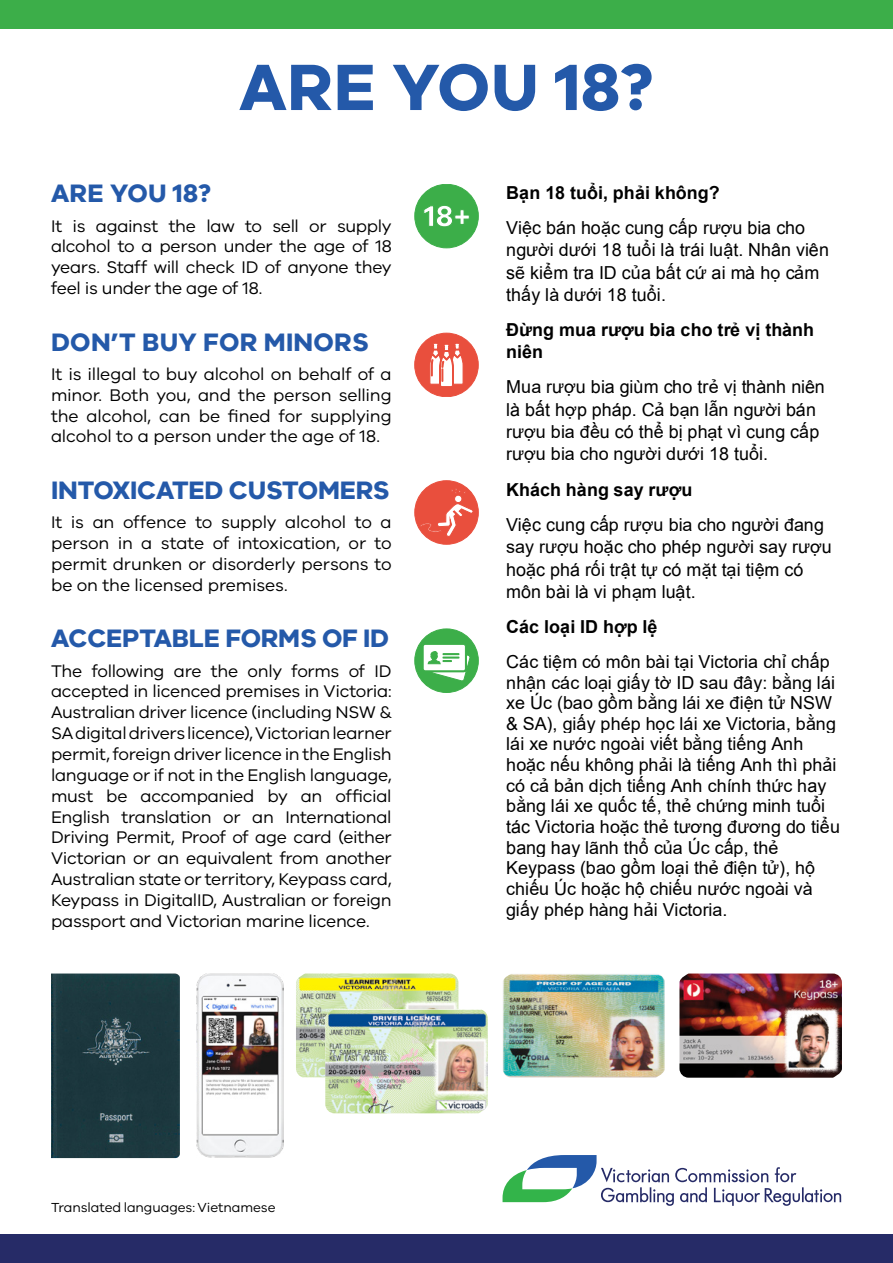
<style>
.page{position:relative;width:893px;height:1263px;background:#fff}
.page>*{position:absolute;margin:0;border:0;box-sizing:border-box;transform-origin:0 0}
.t1{font:700 67.5px "VIC";letter-spacing:.01em;color:#2459a9}
.t2{font:700 26.1px "VIC";letter-spacing:-.01em;color:#2459a9}
.t3{font:700 26.1px "VIC";letter-spacing:.01em;color:#2459a9}
.t4{font:17.85px/20.5px "Arial";letter-spacing:.005em;color:#000}
.t5{font:700 17.85px/22.4px "Arial";color:#000}
.t6{font:17.4px/20.9px "VIC";letter-spacing:-.015em;color:#000;text-align:justify}
.Body{font:13.5px "VIC";letter-spacing:-.005em;color:#000}
.s1{font-weight:700}
</style>
<div class="page">
<svg style="left:503px;top:1155px;width:338px;height:51px"></svg>
<div style="left:0;top:0;width:893px;height:29px;background:#3cae49"></div>
<div style="left:0;top:1234px;width:893px;height:29px;background:#262b67"></div>
<svg style="left:415px;top:184px;width:63px;height:64px"></svg>
<svg style="left:415px;top:333px;width:63px;height:64px"></svg>
<svg style="left:415px;top:480px;width:63px;height:64px"></svg>
<svg style="left:415px;top:629px;width:63px;height:64px"></svg>
<img style="left:503px;top:974px;width:162px;height:104px">
<img style="left:296px;top:973px;width:162px;height:104px">
<img style="left:679px;top:973px;width:163px;height:105px">
<img style="left:51px;top:973px;width:129px;height:185px">
<img style="left:196px;top:973px;width:88px;height:185px">
<img style="left:325px;top:1010px;width:163px;height:103px">
<h1 class="t1" style="left:239px;top:45px;width:416px">ARE YOU 18?</h1>
<h2 class="t2" style="left:51px;top:177px;width:162px">ARE YOU 18?</h2>
<p class="t6" style="left:51px;top:215px;width:342px">It is against the law to sell or supply alcohol to a person under the age of 18 years. Staff will check ID of anyone they feel is under the age of 18.</p>
<h2 class="t3" style="left:51px;top:326px;width:319px">DON’T BUY FOR MINORS</h2>
<p class="t6" style="left:51px;top:363px;width:342px">It is illegal to buy alcohol on behalf of a minor. Both you, and the person selling the alcohol, can be fined for supplying alcohol to a person under the age of 18.</p>
<h2 class="t2" style="left:51px;top:474px;width:340px">INTOXICATED CUSTOMERS</h2>
<p class="t6" style="left:51px;top:511px;width:342px">It is an offence to supply alcohol to a person in a state of intoxication, or to permit drunken or disorderly persons to be on the licensed premises.</p>
<h2 class="t2" style="left:51px;top:622px;width:339px">ACCEPTABLE FORMS OF ID</h2>
<p class="t6" style="left:51px;top:660px;width:342px">The following are the only forms of ID accepted in licenced premises in Victoria:<br>Australian driver licence (including NSW &amp; SA digital drivers licence), Victorian learner permit, foreign driver licence in the English language or if not in the English language, must be accompanied by an official English translation or an International Driving Permit, Proof of age card (either Victorian or an equivalent from another Australian state or territory, Keypass card, Keypass in DigitalID, Australian or foreign passport and Victorian marine licence.</p>
<p class="Body" style="left:51px;top:1199px;width:226px">Translated languages: Vietnamese</p>
<p class="t4" style="left:506px;top:175px;width:300px;line-height:35.4px"><span class="s1">Bạn 18 tuổi, phải không?<br></span>Việc bán hoặc cung cấp rượu bia cho</p>
<p class="t4" style="left:506px;top:239px;width:324px;line-height:22.4px">người dưới 18 tuổi là trái luật. Nhân viên sẽ kiểm tra ID của bất cứ ai mà họ cảm thấy là dưới 18 tuổi.</p>
<p class="t5" style="left:506px;top:319px;width:309px">Đừng mua rượu bia cho trẻ vị thành niên</p>
<p class="t4" style="left:506px;top:376px;width:320px;line-height:22.4px">Mua rượu bia giùm cho trẻ vị thành niên là bất hợp pháp. Cả bạn lẫn người bán rượu bia đều có thể bị phạt vì cung cấp rượu bia cho người dưới 18 tuổi.</p>
<p class="t4" style="left:506px;top:472px;width:319px;line-height:35.1px"><span class="s1">Khách hàng say rượu<br></span>Việc cung cấp rượu bia cho người đang</p>
<p class="t4" style="left:506px;top:536px;width:327px;line-height:22.2px">say rượu hoặc cho phép người say rượu hoặc phá rối trật tự có mặt tại tiệm có môn bài là vi phạm luật.</p>
<p class="t4" style="left:506px;top:609px;width:325px;line-height:35.1px"><span class="s1">Các loại ID hợp lệ<br></span>Các tiệm có môn bài tại Victoria chỉ chấp</p>
<p class="t4" style="left:506px;top:672px;width:335px">nhận các loại giấy tờ ID sau đây: bằng lái xe Úc (bao gồm bằng lái xe điện tử NSW &amp; SA), giấy phép học lái xe Victoria, bằng lái xe nước ngoài viết bằng tiếng Anh hoặc nếu không phải là tiếng Anh thì phải có cả bản dịch tiếng Anh chính thức hay bằng lái xe quốc tế, thẻ chứng minh tuổi tác Victoria hoặc thẻ tương đương do tiểu bang hay lãnh thổ của Úc cấp, thẻ Keypass (bao gồm loại thẻ điện tử), hộ chiếu Úc hoặc hộ chiếu nước ngoài và giấy phép hàng hải Victoria.</p>
</div>
